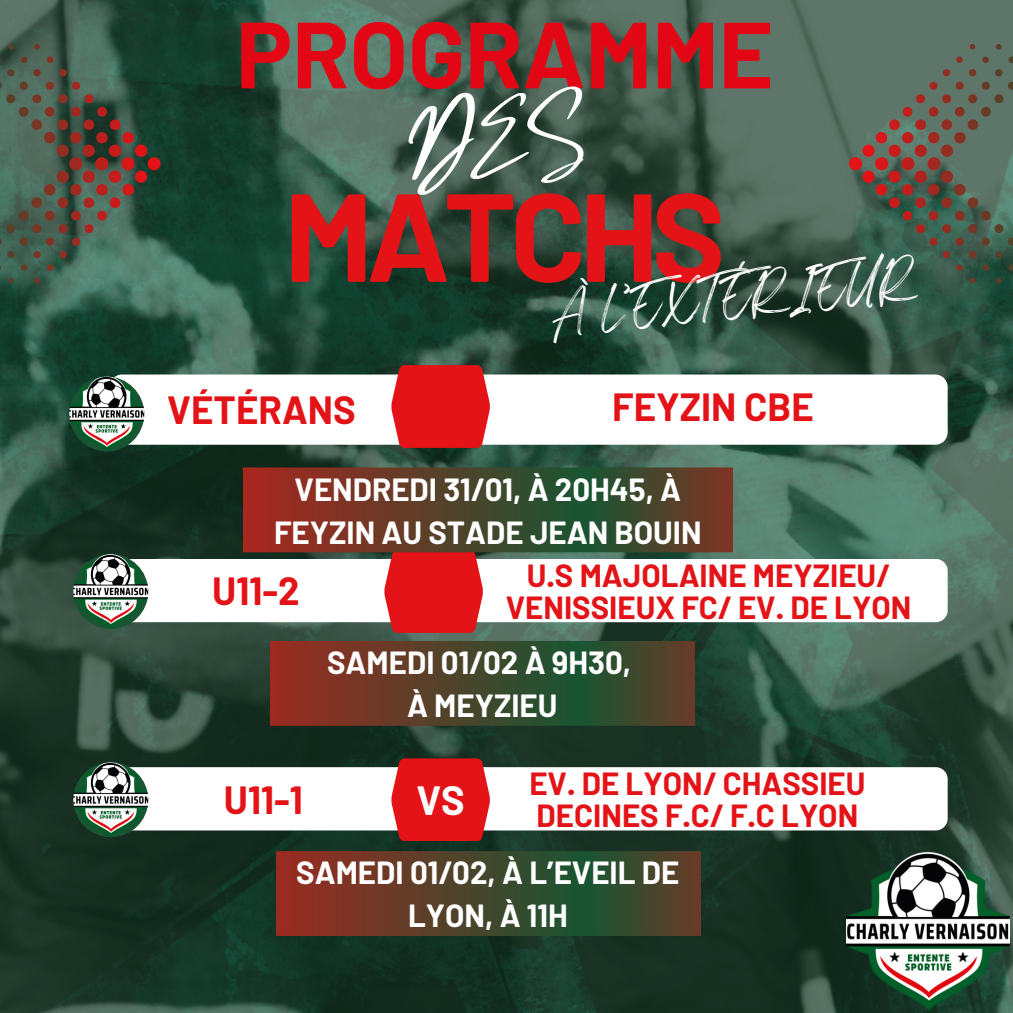
<style>
.page{position:relative;width:1013px;height:1013px;background:#fff}
.page>*{position:absolute;margin:0;border:0;box-sizing:border-box;transform-origin:0 0}
.t1{font:700 125px "Barlow";letter-spacing:-.055em;color:#e31317}
.t2{font:700 93.75px "Barlow";color:#e30614}
.t3{font:700 39.88px "Barlow";color:#fff}
.t4{font:700 38.38px "Barlow";color:#e31317}
.t5{font:37.5px "Breathing";color:#fff}
.t6{font:700 31.25px/43.1px "Barlow";color:#fff;text-align:center}
.t7{font:700 31.25px/31.9px "Barlow";color:#e31317;text-align:center}
</style>
<div class="page">
<img style="left:0;top:0;width:1012px;height:1012px">
<svg style="left:0;top:44px;width:160px;height:239px;background:#4b594b"></svg>
<svg style="left:849px;top:44px;width:163px;height:239px;background:#596456"></svg>
<div style="left:116px;top:559px;width:324px;height:63px;background:#fff;border-radius:12px"></div>
<div style="left:440px;top:559px;width:507px;height:63px;background:#fff;border-radius:12px"></div>
<svg style="left:384px;top:552px;width:99px;height:81px;background:#dd2124"></svg>
<img style="left:73px;top:554px;width:75px;height:75px;border-radius:50%">
<svg style="left:243px;top:467px;width:489px;height:85px;background:#5a3f29"></svg>
<div style="left:110px;top:374px;width:323px;height:71px;background:#fff;border-radius:12px"></div>
<div style="left:414px;top:374px;width:533px;height:71px;background:#fff;border-radius:12px"></div>
<img style="left:69px;top:376px;width:75px;height:75px;border-radius:50%">
<div style="left:116px;top:767px;width:324px;height:63px;background:#fff;border-radius:12px"></div>
<div style="left:440px;top:767px;width:507px;height:63px;background:#fff;border-radius:12px"></div>
<svg style="left:391px;top:758px;width:99px;height:83px;background:#db2023"></svg>
<img style="left:73px;top:762px;width:75px;height:75px;border-radius:50%">
<svg style="left:276px;top:851px;width:424px;height:85px;background:#52412a"></svg>
<svg style="left:270px;top:641px;width:424px;height:84px;background:#53412a"></svg>
<svg style="left:391px;top:365px;width:99px;height:83px;background:#df2326"></svg>
<img style="left:846px;top:853px;width:163px;height:157px">
<svg style="left:404px;top:84px;width:187px;height:112px;background:#40594c"></svg>
<p class="t2" style="left:236px;top:-5px;width:539px">PROGRAMME</p>
<p class="t1" style="left:284px;top:157px;width:443px">MATCHS</p>
<h4 class="t5" style="left:550px;top:303px;width:366px;rotate:-6deg">À L’EXTÉRIEUR</h4>
<p class="t4" style="left:167px;top:386px;width:190px">VÉTÉRANS</p>
<p class="t4" style="left:612px;top:382px;width:203px">FEYZIN CBE</p>
<h2 class="t6" style="left:274px;top:466px;width:429px">VENDREDI 31/01, À 20H45, À<br>FEYZIN AU STADE JEAN BOUIN</h2>
<p class="t4" style="left:212px;top:566px;width:89px">U11-2</p>
<h1 class="t4" style="left:224px;top:776px;width:80px">U11-1</h1>
<p class="t7" style="left:506px;top:558px;width:407px">U.S MAJOLAINE MEYZIEU/<br>VENISSIEUX FC/ EV. DE LYON</p>
<h4 class="t6" style="left:327px;top:640px;width:305px">SAMEDI 01/02 À 9H30,</h4>
<p class="t6" style="left:407px;top:683px;width:152px">À MEYZIEU</p>
<p class="t3" style="left:416px;top:775px;width:50px">VS</p>
<p class="t7" style="left:529px;top:766px;width:338px">EV. DE LYON/ CHASSIEU</p>
<p class="t7" style="left:536px;top:798px;width:323px">DECINES F.C/ F.C LYON</p>
<h4 class="t6" style="left:296px;top:850px;width:385px">SAMEDI 01/02, À L’EVEIL DE<br>LYON, À 11H</h4>
</div>
